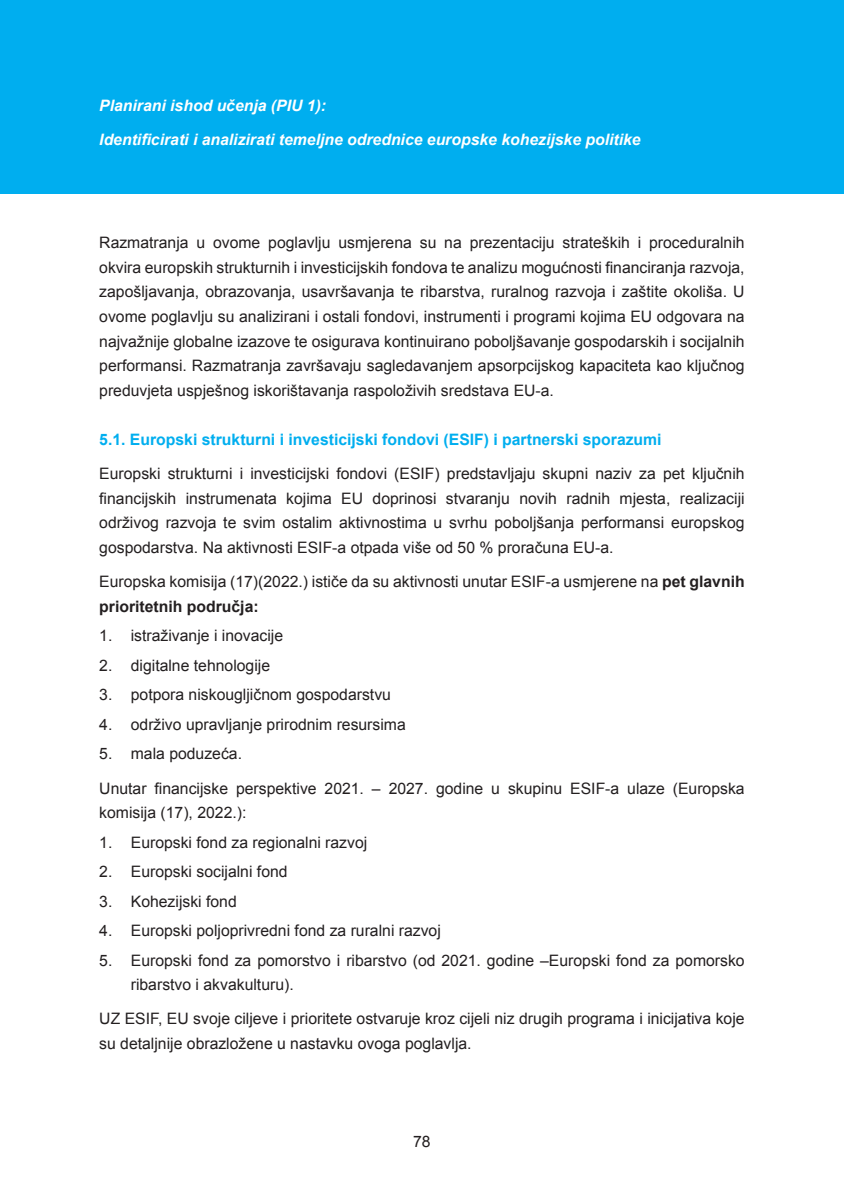
<style>
.page{position:relative;width:844px;height:1191px;background:#fff}
.page>*{position:absolute;margin:0;border:0;box-sizing:border-box;transform-origin:0 0}
.t1{font:15.75px/24.5px "Arial";color:#231f20}
.t2{font:italic 700 15.75px/34.5px "Arial";color:#fff}
.t3{font:700 15.75px "Arial";color:#00aeef}
.s1{font-weight:700}
</style>
<div class="page">
<div style="left:0;top:0;width:843px;height:193px;background:#00aeef"></div>
<p class="t2" style="left:99px;top:88px;width:542px">Planirani ishod učenja (PIU 1):<br>Identificirati i analizirati temeljne odrednice europske kohezijske politike</p>
<p class="t1" style="left:99px;top:231px;width:646px;text-align:justify">Razmatranja u ovome poglavlju usmjerena su na prezentaciju strateških i proceduralnih okvira europskih strukturnih i investicijskih fondova te analizu mogućnosti financiranja razvoja, zapošljavanja, obrazovanja, usavršavanja te ribarstva, ruralnog razvoja i zaštite okoliša. U ovome poglavlju su analizirani i ostali fondovi, instrumenti i programi kojima EU odgovara na najvažnije globalne izazove te osigurava kontinuirano poboljšavanje gospodarskih i socijalnih performansi. Razmatranja završavaju sagledavanjem apsorpcijskog kapaciteta kao ključnog preduvjeta uspješnog iskorištavanja raspoloživih sredstava EU-a.</p>
<p class="t3" style="left:99px;top:429px;width:563px">5.1. Europski strukturni i investicijski fondovi (ESIF) i partnerski sporazumi</p>
<p class="t1" style="left:99px;top:461px;width:646px;text-align:justify">Europski strukturni i investicijski fondovi (ESIF) predstavljaju skupni naziv za pet ključnih financijskih instrumenata kojima EU doprinosi stvaranju novih radnih mjesta, realizaciji održivog razvoja te svim ostalim aktivnostima u svrhu poboljšanja performansi europskog gospodarstva. Na aktivnosti ESIF-a otpada više od 50 % proračuna EU-a.</p>
<p class="t1" style="left:99px;top:569px;width:646px">Europska komisija (17)(2022.) ističe da su aktivnosti unutar ESIF-a usmjerene na <span class="s1">pet glavnih prioritetnih područja:</span></p>
<p class="t1" style="left:99px;top:623px;width:185px">1. istraživanje i inovacije</p>
<p class="t1" style="left:99px;top:653px;width:172px">2. digitalne tehnologije</p>
<p class="t1" style="left:99px;top:682px;width:293px">3. potpora niskougljičnom gospodarstvu</p>
<p class="t1" style="left:99px;top:712px;width:308px">4. održivo upravljanje prirodnim resursima</p>
<p class="t1" style="left:99px;top:736px;width:646px;line-height:34.5px">5. mala poduzeća.<br>Unutar financijske perspektive 2021. – 2027. godine u skupinu ESIF-a ulaze (Europska</p>
<p class="t1" style="left:99px;top:800px;width:149px">komisija (17), 2022.):</p>
<p class="t1" style="left:99px;top:830px;width:269px">1. Europski fond za regionalni razvoj</p>
<p class="t1" style="left:99px;top:859px;width:190px">2. Europski socijalni fond</p>
<p class="t1" style="left:99px;top:889px;width:139px">3. Kohezijski fond</p>
<p class="t1" style="left:99px;top:918px;width:343px">4. Europski poljoprivredni fond za ruralni razvoj</p>
<p class="t1" style="left:131px;top:948px;width:615px;text-indent:-32px">5. Europski fond za pomorstvo i ribarstvo (od 2021. godine –Europski fond za pomorsko ribarstvo i akvakulturu).</p>
<p class="t1" style="left:99px;top:1006px;width:646px">UZ ESIF, EU svoje ciljeve i prioritete ostvaruje kroz cijeli niz drugih programa i inicijativa koje su detaljnije obrazložene u nastavku ovoga poglavlja.</p>
<p class="t1" style="left:413px;top:1129px;width:19px">78</p>
</div>
